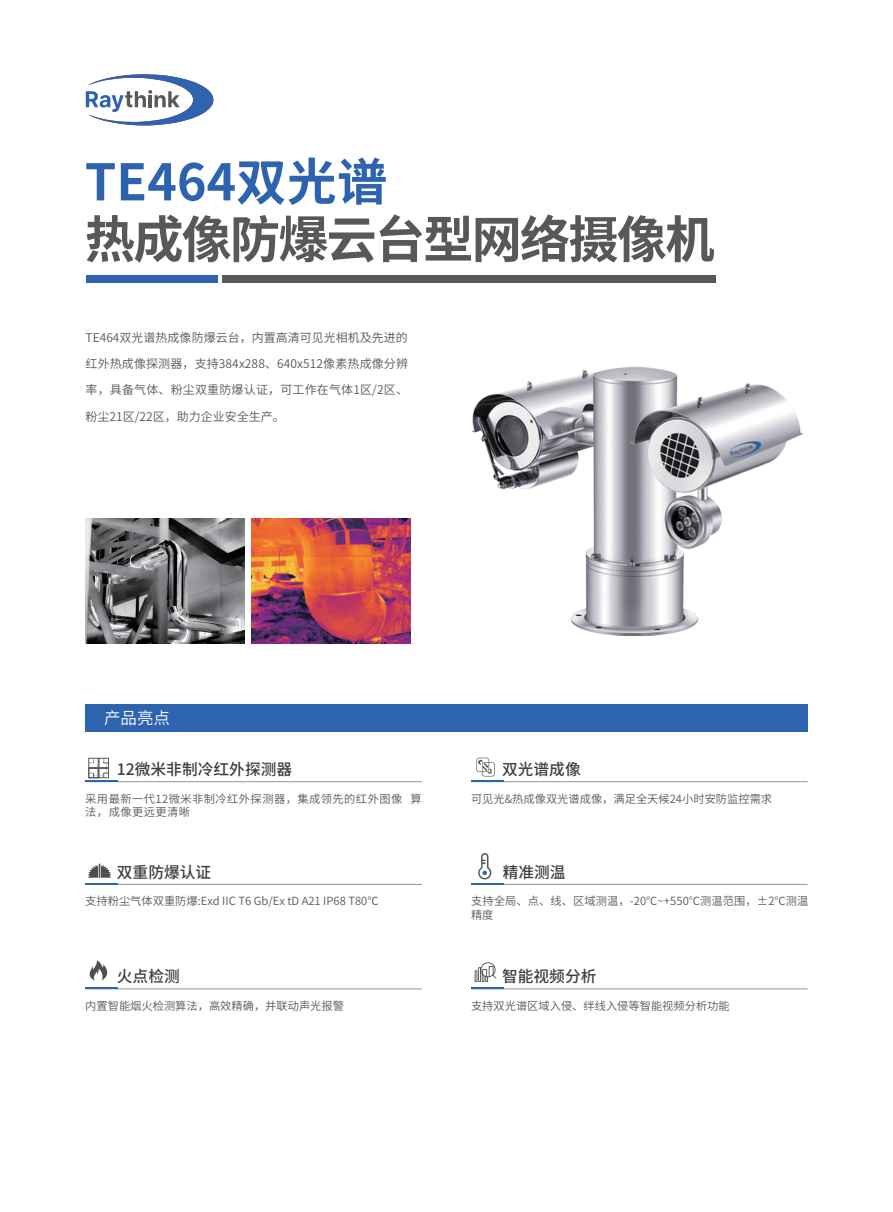
<style>
.page{position:relative;width:893px;height:1212px;background:#fff}
.page>*{position:absolute;margin:0;border:0;box-sizing:border-box;transform-origin:0 0}
.t1{font:700 50.4px "Source Han Sans CN";letter-spacing:-.04em;color:#57585a}
.t2{font:700 50.4px "Source Han Sans CN";color:#2d63af}
.t3{font:16.5px "Source Han Sans CN";color:#fff}
.t4{font:500 15.75px "Source Han Sans CN";color:#3e3e3f}
.t5{font:12px/26.4px "Source Han Sans CN";letter-spacing:.01em;color:#57585a}
.t6{font:11.25px/13.5px "Source Han Sans CN";color:#57585a}
.t7{font:11.25px/13.5px "Source Han Sans CN";letter-spacing:.04em;color:#57585a}
</style>
<div class="page">
<svg style="left:86px;top:74px;width:128px;height:52px"></svg>
<div style="left:87px;top:275px;width:131px;height:8px;background:#2d63af"></div>
<div style="left:223px;top:275px;width:493px;height:8px;background:#57585a"></div>
<img style="left:85px;top:519px;width:159px;height:125px">
<img style="left:252px;top:519px;width:159px;height:125px">
<div style="left:85px;top:704px;width:723px;height:27px;background:#2d63af"></div>
<hr style="left:85px;top:781px;width:337px;height:1px;background:#939598">
<hr style="left:85px;top:780px;width:33px;height:2px;background:#2d63af">
<hr style="left:85px;top:884px;width:337px;height:1px;background:#939598">
<hr style="left:85px;top:883px;width:33px;height:1px;background:#2d63af">
<hr style="left:85px;top:988px;width:337px;height:1px;background:#939598">
<hr style="left:85px;top:987px;width:33px;height:2px;background:#2d63af">
<hr style="left:471px;top:781px;width:337px;height:1px;background:#939598">
<hr style="left:471px;top:780px;width:33px;height:2px;background:#2d63af">
<hr style="left:471px;top:884px;width:337px;height:1px;background:#939598">
<hr style="left:471px;top:883px;width:33px;height:1px;background:#2d63af">
<hr style="left:471px;top:988px;width:337px;height:1px;background:#939598">
<hr style="left:471px;top:987px;width:33px;height:2px;background:#2d63af">
<svg style="left:476px;top:758px;width:19px;height:18px"></svg>
<svg style="left:475px;top:962px;width:21px;height:20px"></svg>
<svg style="left:478px;top:853px;width:13px;height:26px"></svg>
<div style="left:99px;top:768px;width:10px;height:10px;border:1px solid #57585a"></div>
<div style="left:99px;top:758px;width:10px;height:10px;border:1px solid #57585a"></div>
<svg style="left:89px;top:758px;width:19px;height:20px"></svg>
<svg style="left:88px;top:864px;width:23px;height:14px"></svg>
<svg style="left:89px;top:960px;width:19px;height:20px"></svg>
<img style="left:471px;top:367px;width:331px;height:269px">
<h1 class="t2" style="left:85px;top:153px;width:304px">TE464双光谱</h1>
<h1 class="t1" style="left:85px;top:211px;width:632px">热成像防爆云台型网络摄像机</h1>
<p class="t5" style="left:86px;top:324px;width:324px">TE464双光谱热成像防爆云台，内置高清可见光相机及先进的红外热成像探测器，支持384x288、640x512像素热成像分辨</p>
<p class="t5" style="left:86px;top:377px;width:324px">率，具备气体、粉尘双重防爆认证，可工作在气体1区/2区、粉尘21区/22区，助力企业安全生产。</p>
<h2 class="t3" style="left:104px;top:708px;width:67px">产品亮点</h2>
<h3 class="t4" style="left:117px;top:760px;width:177px">12微米非制冷红外探测器</h3>
<p class="t7" style="left:85px;top:792px;width:338px">采用最新一代12微米非制冷红外探测器，集成领先的红外图像 算法，成像更远更清晰</p>
<h3 class="t4" style="left:117px;top:863px;width:96px">双重防爆认证</h3>
<p class="t6" style="left:85px;top:894px;width:295px">支持粉尘气体双重防爆:Exd IIC T6 Gb/Ex tD A21 IP68 T80℃</p>
<h3 class="t4" style="left:117px;top:967px;width:64px">火点检测</h3>
<p class="t6" style="left:85px;top:999px;width:260px">内置智能烟火检测算法，高效精确，并联动声光报警</p>
<h3 class="t4" style="left:502px;top:760px;width:80px">双光谱成像</h3>
<p class="t6" style="left:471px;top:792px;width:303px">可见光&amp;热成像双光谱成像，满足全天候24小时安防监控需求</p>
<h3 class="t4" style="left:503px;top:863px;width:64px">精准测温</h3>
<p class="t6" style="left:471px;top:894px;width:339px">支持全局、点、线、区域测温，-20℃~+550℃测温范围，±2℃测温精度</p>
<h3 class="t4" style="left:502px;top:967px;width:96px">智能视频分析</h3>
<p class="t6" style="left:471px;top:999px;width:260px">支持双光谱区域入侵、绊线入侵等智能视频分析功能</p>
</div>
